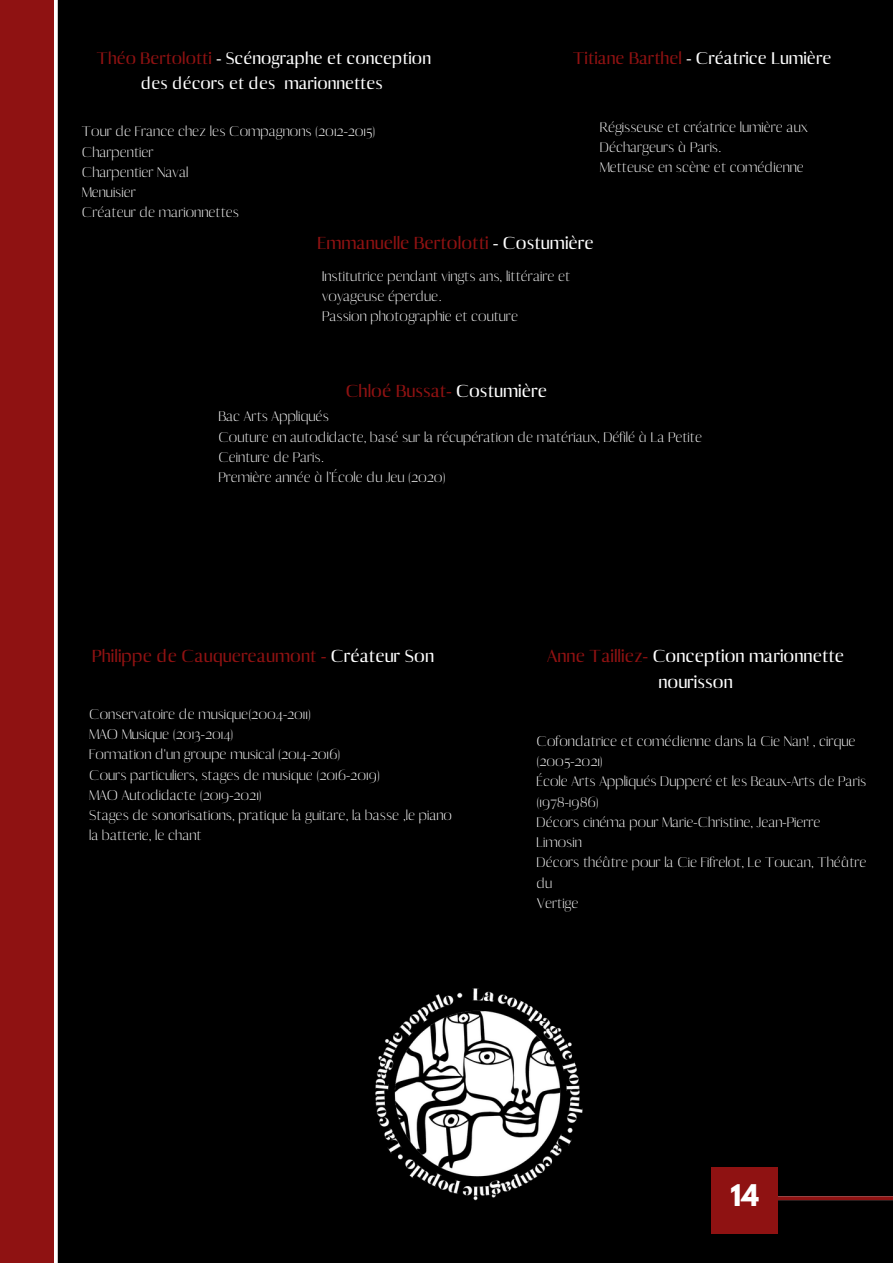
<style>
.page{position:relative;width:893px;height:1264px;background:#fff}
.page>*{position:absolute;margin:0;border:0;box-sizing:border-box;transform-origin:0 0}
.t1{font:700 26.4px "League Spartan";color:#fff}
.t2{font:18.75px "Abril";color:#8f1212}
.t3{font:18.75px/25.8px "Abril";color:#fff;text-align:center}
.t4{font:18.15px "Abril";color:#fff}
.t5{font:18px "Abril";color:#fff}
.t6{font:300 15px/20.2px "Abril";color:#fff}
.s1{color:#8f1212}
.s2{color:#fff}
</style>
<div class="page">
<div style="left:0;top:0;width:892px;height:1262px;background:#000"></div>
<svg style="left:53px;top:0;width:5px;height:1262px;background:#ddc4c4"></svg>
<div style="left:711px;top:1167px;width:67px;height:66px;background:#8f1212"></div>
<svg style="left:778px;top:1196px;width:114px;height:5px"></svg>
<div style="left:0;top:0;width:53px;height:1262px;background:#8f1212"></div>
<img style="left:375px;top:988px;width:208px;height:212px">
<p class="t5" style="left:97px;top:48px;width:335px"><span class="s1">Théo Bertolotti</span> - Scénographe et conception</p>
<p class="t4" style="left:573px;top:48px;width:260px"><span class="s1">Titiane Barthel</span> - Créatrice Lumière</p>
<p class="t5" style="left:141px;top:73px;width:243px">des décors et des marionnettes</p>
<p class="t6" style="left:82px;top:121px;width:295px">Tour de France chez les Compagnons (2012-2015)<br>Charpentier<br>Charpentier Naval<br>Menuisier<br>Créateur de marionnettes</p>
<p class="t6" style="left:599px;top:117px;width:209px">Régisseuse et créatrice lumière aux<br>Déchargeurs à Paris.<br>Metteuse en scène et comédienne</p>
<p class="t2" style="left:317px;top:232px;width:278px">Emmanuelle Bertolotti <span class="s2">- Costumière</span></p>
<p class="t6" style="left:322px;top:266px;width:250px">Institutrice pendant vingts ans, littéraire et voyageuse éperdue.<br>Passion photographie et couture</p>
<p class="t2" style="left:345px;top:379px;width:203px">Chloé Bussat- <span class="s2">Costumière</span></p>
<p class="t6" style="left:218px;top:406px;width:485px">Bac Arts Appliqués<br>Couture en autodidacte, basé sur la récupération de matériaux, Défilé à La Petite Ceinture de Paris.<br>Première année à l’École du Jeu (2020)</p>
<p class="t2" style="left:92px;top:645px;width:343px">Philippe de Cauquereaumont - <span class="s2">Créateur Son</span></p>
<p class="t6" style="left:89px;top:704px;width:364px">Conservatoire de musique(2004-2011)<br>MAO Musique (2013-2014)<br>Formation d'un groupe musical (2014-2016)<br>Cours particuliers, stages de musique (2016-2019)<br>MAO Autodidacte (2019-2021)<br>Stages de sonorisations, pratique la guitare, la basse ,le piano la batterie, le chant</p>
<p class="t3" style="left:547px;top:643px;width:299px"><span class="s1">Anne Tailliez-</span> Conception marionnette nourisson</p>
<p class="t6" style="left:536px;top:730px;width:331px">Cofondatrice et comédienne dans la Cie Nan! , cirque (2005-2021)<br>École Arts Appliqués Dupperé et les Beaux-Arts de Paris (1978-1986)<br>Décors cinéma pour Marie-Christine, Jean-Pierre<br>Limosin<br>Décors théâtre pour la Cie Fifrelot, Le Toucan, Théâtre du<br>Vertige</p>
<h1 class="t1" style="left:730px;top:1182px;width:30px">14</h1>
</div>
